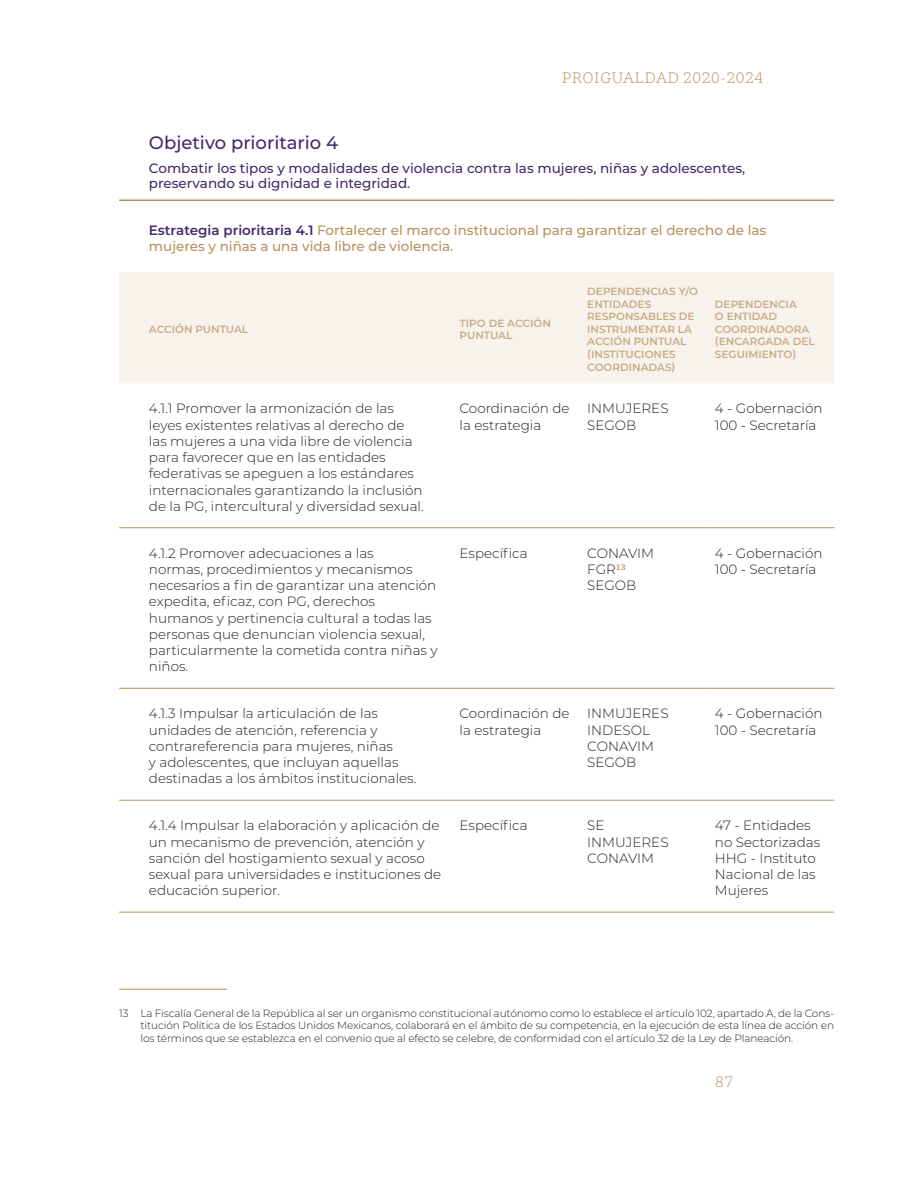
<style>
.page{position:relative;width:915px;height:1191px;background:#fff}
.page>*{position:absolute;margin:0;border:0;box-sizing:border-box;transform-origin:0 0}
.Objetivo_4{font:500 18px "Montserrat";color:#432a68}
.t1{font:300 15px "GMX";color:#b7905d}
.Cuerpo_Tabla{font:300 13.5px/16.2px "Montserrat";color:#231f20}
.Estrategia_Objetivo{font:500 13.5px/16.2px "Montserrat";color:#b7905d}
.Objetivo_4-2{font:500 13.5px/14.9px "Montserrat";color:#432a68}
.Nota_al_pie{font:300 10.5px/12.6px "Montserrat";letter-spacing:-.01em;color:#231f20;text-align:justify}
.Encabezado_Tabla{font:600 10.5px/12.6px "Montserrat";color:#caab84}
.s1{font-weight:600;color:#432a68}
</style>
<div class="page">
<div style="left:119px;top:272px;width:714px;height:111px;background:#f7f3ec"></div>
<hr style="left:119px;top:527px;width:332px;height:1px;background:#b7905d">
<hr style="left:451px;top:527px;width:127px;height:1px;background:#b7905d">
<hr style="left:578px;top:527px;width:128px;height:1px;background:#b7905d">
<hr style="left:706px;top:527px;width:127px;height:1px;background:#b7905d">
<hr style="left:119px;top:688px;width:332px;height:1px;background:#b7905d">
<hr style="left:451px;top:688px;width:127px;height:1px;background:#b7905d">
<hr style="left:578px;top:688px;width:128px;height:1px;background:#b7905d">
<hr style="left:706px;top:688px;width:127px;height:1px;background:#b7905d">
<hr style="left:119px;top:800px;width:332px;height:1px;background:#b7905d">
<hr style="left:451px;top:800px;width:127px;height:1px;background:#b7905d">
<hr style="left:578px;top:800px;width:128px;height:1px;background:#b7905d">
<hr style="left:706px;top:800px;width:127px;height:1px;background:#b7905d">
<hr style="left:451px;top:911px;width:127px;height:1px;background:#b7905d">
<hr style="left:578px;top:911px;width:128px;height:1px;background:#b7905d">
<hr style="left:706px;top:911px;width:127px;height:1px;background:#b7905d">
<hr style="left:119px;top:199px;width:332px;height:2px;background:#b7905d">
<hr style="left:451px;top:199px;width:127px;height:2px;background:#b7905d">
<hr style="left:578px;top:199px;width:128px;height:2px;background:#b7905d">
<hr style="left:706px;top:199px;width:127px;height:2px;background:#b7905d">
<hr style="left:119px;top:911px;width:332px;height:1px;background:#b7905d">
<hr style="left:119px;top:988px;width:108px;height:1px;background:#b7905d">
<p class="t1" style="left:561px;top:69px;width:203px">PROIGUALDAD 2020-2024</p>
<p class="Objetivo_4" style="left:149px;top:130px;width:191px">Objetivo prioritario 4</p>
<p class="Objetivo_4-2" style="left:149px;top:160px;width:597px">Combatir los tipos y modalidades de violencia contra las mujeres, niñas y adolescentes, preservando su dignidad e integridad.</p>
<p class="Estrategia_Objetivo" style="left:149px;top:221px;width:618px"><span class="s1">Estrategia prioritaria 4.1</span> Fortalecer el marco institucional para garantizar el derecho de las mujeres y niñas a una vida libre de violencia.</p>
<p class="Encabezado_Tabla" style="left:149px;top:322px;width:101px">ACCIÓN PUNTUAL</p>
<p class="Encabezado_Tabla" style="left:459px;top:316px;width:93px">TIPO DE ACCIÓN<br>PUNTUAL</p>
<p class="Encabezado_Tabla" style="left:587px;top:284px;width:112px">DEPENDENCIAS Y/O<br>ENTIDADES</p>
<p class="Encabezado_Tabla" style="left:587px;top:310px;width:109px">RESPONSABLES DE<br>INSTRUMENTAR LA<br>ACCIÓN PUNTUAL (INSTITUCIONES<br>COORDINADAS)</p>
<p class="Encabezado_Tabla" style="left:714px;top:297px;width:101px">DEPENDENCIA<br>O ENTIDAD<br>COORDINADORA (ENCARGADA DEL<br>SEGUIMIENTO)</p>
<p class="Cuerpo_Tabla" style="left:149px;top:400px;width:276px">4.1.1 Promover la armonización de las leyes existentes relativas al derecho de las mujeres a una vida libre de violencia para favorecer que en las entidades federativas se apeguen a los estándares internacionales garantizando la inclusión de la PG, intercultural y diversidad sexual.</p>
<p class="Cuerpo_Tabla" style="left:459px;top:400px;width:111px">Coordinación de la estrategia</p>
<p class="Cuerpo_Tabla" style="left:587px;top:400px;width:83px">INMUJERES<br>SEGOB</p>
<p class="Cuerpo_Tabla" style="left:714px;top:400px;width:109px">4 - Gobernación</p>
<p class="Cuerpo_Tabla" style="left:714px;top:416px;width:103px">100 - Secretaría</p>
<p class="Cuerpo_Tabla" style="left:149px;top:544px;width:290px">4.1.2 Promover adecuaciones a las<br>normas, procedimientos y mecanismos necesarios a fin de garantizar una atención expedita, eficaz, con PG, derechos humanos y pertinencia cultural a todas las personas que denuncian violencia sexual, particularmente la cometida contra niñas y niños.</p>
<p class="Cuerpo_Tabla" style="left:459px;top:544px;width:69px">Específica</p>
<p class="Cuerpo_Tabla" style="left:587px;top:544px;width:68px">CONAVIM<br>FGR<sup>13</sup></p>
<p class="Cuerpo_Tabla" style="left:587px;top:577px;width:51px">SEGOB</p>
<p class="Cuerpo_Tabla" style="left:149px;top:705px;width:269px">4.1.3 Impulsar la articulación de las unidades de atención, referencia y contrareferencia para mujeres, niñas<br>y adolescentes, que incluyan aquellas destinadas a los ámbitos institucionales.</p>
<p class="Cuerpo_Tabla" style="left:459px;top:705px;width:111px">Coordinación de la estrategia</p>
<p class="Cuerpo_Tabla" style="left:587px;top:705px;width:83px">INMUJERES<br>INDESOL<br>CONAVIM</p>
<p class="Cuerpo_Tabla" style="left:587px;top:753px;width:51px">SEGOB</p>
<p class="Cuerpo_Tabla" style="left:149px;top:817px;width:294px">4.1.4 Impulsar la elaboración y aplicación de un mecanismo de prevención, atención y sanción del hostigamiento sexual y acoso sexual para universidades e instituciones de educación superior.</p>
<p class="Cuerpo_Tabla" style="left:459px;top:817px;width:69px">Específica</p>
<p class="Cuerpo_Tabla" style="left:587px;top:817px;width:19px">SE</p>
<p class="Cuerpo_Tabla" style="left:587px;top:833px;width:83px">INMUJERES</p>
<p class="Cuerpo_Tabla" style="left:587px;top:849px;width:68px">CONAVIM</p>
<p class="Cuerpo_Tabla" style="left:714px;top:544px;width:109px">4 - Gobernación</p>
<p class="Cuerpo_Tabla" style="left:714px;top:560px;width:103px">100 - Secretaría</p>
<p class="Cuerpo_Tabla" style="left:714px;top:705px;width:109px">4 - Gobernación</p>
<p class="Cuerpo_Tabla" style="left:714px;top:721px;width:103px">100 - Secretaría</p>
<p class="Cuerpo_Tabla" style="left:714px;top:817px;width:107px">47 - Entidades no Sectorizadas</p>
<p class="Cuerpo_Tabla" style="left:714px;top:849px;width:102px;text-align:justify">HHG - Instituto Nacional de las Mujeres</p>
<p class="Nota_al_pie" style="left:140px;top:1006px;width:695px;text-indent:-21px">13 La Fiscalía General de la República al ser un organismo constitucional autónomo como lo establece el artículo 102, apartado A, de la Cons&shy;titución Política de los Estados Unidos Mexicanos, colaborará en el ámbito de su competencia, en la ejecución de esta línea de acción en los términos que se establezca en el convenio que al efecto se celebre, de conformidad con el artículo 32 de la Ley de Planeación.</p>
<p class="t1" style="left:714px;top:1073px;width:20px">87</p>
</div>
